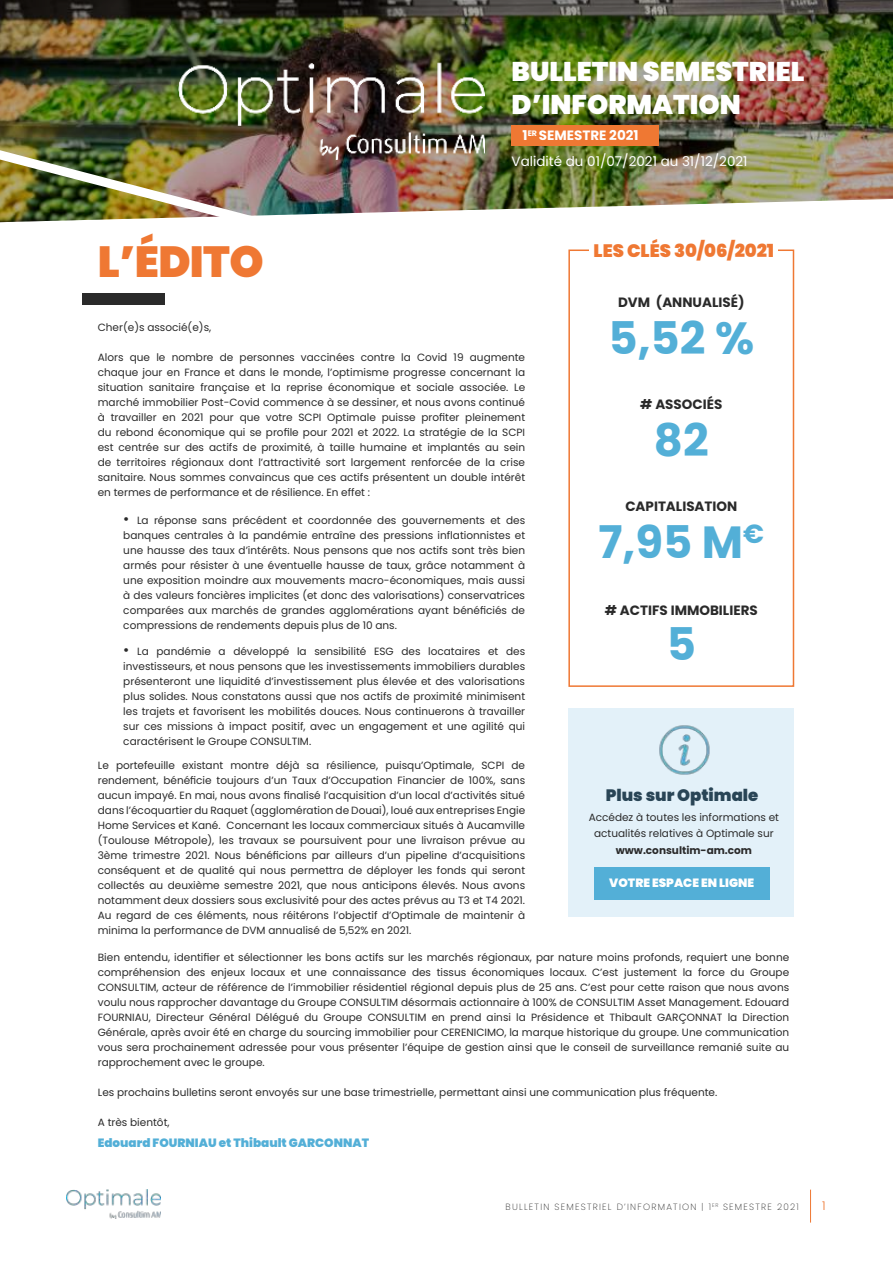
<style>
.page{position:relative;width:893px;height:1263px;background:#fff}
.page>*{position:absolute;margin:0;border:0;box-sizing:border-box;transform-origin:0 0}
.t1{font:700 45px "Poppins";color:#53afd7}
.t2{font:900 43.5px "Poppins";letter-spacing:-.015em;color:#ef7833}
.t3{font:900 27px/33px "Poppins";color:#fff}
.t4{font:900 18px "Poppins";color:#ef7833}
.t5{font:900 16.5px "Poppins";color:#294556}
.t6{font:700 13.5px "Poppins";color:#2a2a2a}
.t7{font:13.5px "Poppins";color:#fff}
.t8{font:700 13.5px "Poppins";color:#fff}
.t9{font:900 12px "Poppins";color:#53afd7}
.t10{font:900 12px "Poppins";color:#fff}
.t11{font:300 12px "Poppins";color:#ef7833}
.t12{font:10.5px/15px "Poppins";color:#2a2a2a;text-align:justify}
.t13{font:700 10.5px "Poppins";color:#2a2a2a}
.t14{font:200 9px "Poppins";letter-spacing:.14em;color:#2a2a2a}
.s1{font-size:15px}
</style>
<div class="page">
<hr style="left:810px;top:1189px;width:1px;height:33px;background:#ef7833">
<img style="left:66px;top:1189px;width:95px;height:30px">
<div style="left:82px;top:293px;width:83px;height:11px;background:#2a2a2a"></div>
<img style="left:0;top:0;width:893px;height:216px">
<div style="left:512px;top:125px;width:147px;height:20px;background:#ef7833"></div>
<img style="left:0;top:140px;width:262px;height:83px">
<img style="left:179px;top:63px;width:305px;height:96px">
<div style="left:568px;top:249px;width:226px;height:438px;border:2px solid #ef7833"></div>
<div style="left:589px;top:238px;width:189px;height:24px;background:#fff"></div>
<div style="left:568px;top:708px;width:226px;height:208px;background:#e3f1f9"></div>
<img style="left:659px;top:725px;width:51px;height:50px">
<div style="left:594px;top:867px;width:175px;height:32px;background:#53afd7"></div>
<h3 class="t3" style="left:512px;top:55px;width:294px">BULLETIN SEMESTRIEL<br>D’INFORMATION</h3>
<p class="t8" style="left:523px;top:127px;width:117px">1<sup>ER</sup> SEMESTRE 2021</p>
<p class="t7" style="left:512px;top:154px;width:237px">Validité du 01/07/2021 au 31/12/2021</p>
<h2 class="t2" style="left:98px;top:235px;width:167px">L’ÉDITO</h2>
<p class="t12" style="left:98px;top:320px;width:115px">Cher(e)s associé(e)s,</p>
<p class="t12" style="left:98px;top:350px;width:429px">Alors que le nombre de personnes vaccinées contre la Covid 19 augmente chaque jour en France et dans le monde, l’optimisme progresse concernant la situation sanitaire française et la reprise économique et sociale associée. Le marché immobilier Post-Covid commence à se dessiner, et nous avons continué à travailler en 2021 pour que votre SCPI Optimale puisse profiter pleinement du rebond économique qui se profile pour 2021 et 2022. La stratégie de la SCPI est centrée sur des actifs de proximité, à taille humaine et implantés au sein de territoires régionaux dont l’attractivité sort largement renforcée de la crise sanitaire. Nous sommes convaincus que ces actifs présentent un double intérêt en termes de performance et de résilience. En effet :</p>
<p class="t12" style="left:123px;top:512px;width:403px"><span class="s1">•</span> La réponse sans précédent et coordonnée des gouvernements et des banques centrales à la pandémie entraîne des pressions inflationnistes et une hausse des taux d’intérêts. Nous pensons que nos actifs sont très bien armés pour résister à une éventuelle hausse de taux, grâce notamment à une exposition moindre aux mouvements macro-économiques, mais aussi à des valeurs foncières implicites (et donc des valorisations) conservatrices comparées aux marchés de grandes agglomérations ayant bénéficiés de compressions de rendements depuis plus de 10 ans.</p>
<p class="t12" style="left:123px;top:644px;width:403px"><span class="s1">•</span> La pandémie a développé la sensibilité ESG des locataires et des investisseurs, et nous pensons que les investissements immobiliers durables présenteront une liquidité d’investissement plus élevée et des valorisations plus solides. Nous constatons aussi que nos actifs de proximité minimisent les trajets et favorisent les mobilités douces. Nous continuerons à travailler sur ces missions à impact positif, avec un engagement et une agilité qui caractérisent le Groupe CONSULTIM.</p>
<p class="t12" style="left:98px;top:758px;width:429px">Le portefeuille existant montre déjà sa résilience, puisqu’Optimale, SCPI de rendement, bénéficie toujours d’un Taux d’Occupation Financier de 100%, sans aucun impayé. En mai, nous avons finalisé l’acquisition d’un local d’activités situé dans l’écoquartier du Raquet (agglomération de Douai), loué aux entreprises Engie Home Services et Kané. Concernant les locaux commerciaux situés à Aucamville (Toulouse Métropole), les travaux se poursuivent pour une livraison prévue au 3ème trimestre 2021. Nous bénéficions par ailleurs d’un pipeline d’acquisitions conséquent et de qualité qui nous permettra de déployer les fonds qui seront collectés au deuxième semestre 2021, que nous anticipons élevés. Nous avons notamment deux dossiers sous exclusivité pour des actes prévus au T3 et T4 2021.<br>Au regard de ces éléments, nous réitérons l’objectif d’Optimale de maintenir à minima la performance de DVM annualisé de 5,52% en 2021.</p>
<h3 class="t4" style="left:594px;top:240px;width:182px">LES CLÉS 30/06/2021</h3>
<p class="t6" style="left:618px;top:294px;width:128px">DVM (ANNUALISÉ)</p>
<h1 class="t1" style="left:608px;top:311px;width:147px">5,52 %</h1>
<p class="t6" style="left:640px;top:396px;width:84px"># ASSOCIÉS</p>
<h1 class="t1" style="left:654px;top:413px;width:56px">82</h1>
<p class="t6" style="left:625px;top:498px;width:113px">CAPITALISATION</p>
<h1 class="t1" style="left:598px;top:515px;width:167px">7,95 M<sup>€</sup></h1>
<p class="t6" style="left:605px;top:602px;width:154px"># ACTIFS IMMOBILIERS</p>
<h1 class="t1" style="left:667px;top:618px;width:31px">5</h1>
<h3 class="t5" style="left:606px;top:785px;width:154px">Plus sur Optimale</h3>
<p class="t12" style="left:589px;top:809px;width:192px;line-height:16.5px;text-align:center">Accédez à toutes les informations et actualités relatives à Optimale sur</p>
<p class="t13" style="left:616px;top:844px;width:138px">www.consultim-am.com</p>
<p class="t10" style="left:609px;top:876px;width:146px">VOTRE ESPACE EN LIGNE</p>
<p class="t12" style="left:98px;top:949px;width:693px">Bien entendu, identifier et sélectionner les bons actifs sur les marchés régionaux, par nature moins profonds, requiert une bonne compréhension des enjeux locaux et une connaissance des tissus économiques locaux. C’est justement la force du Groupe CONSULTIM, acteur de référence de l’immobilier résidentiel régional depuis plus de 25 ans. C’est pour cette raison que nous avons voulu nous rapprocher davantage du Groupe CONSULTIM désormais actionnaire à 100% de CONSULTIM Asset Management. Edouard FOURNIAU, Directeur Général Délégué du Groupe CONSULTIM en prend ainsi la Présidence et Thibault GARÇONNAT la Direction Générale, après avoir été en charge du sourcing immobilier pour CERENICIMO, la marque historique du groupe. Une communication vous sera prochainement adressée pour vous présenter l’équipe de gestion ainsi que le conseil de surveillance remanié suite au rapprochement avec le groupe.</p>
<p class="t12" style="left:98px;top:1084px;width:621px">Les prochains bulletins seront envoyés sur une base trimestrielle, permettant ainsi une communication plus fréquente.</p>
<p class="t12" style="left:98px;top:1114px;width:73px">A très bientôt,</p>
<p class="t9" style="left:98px;top:1135px;width:273px">Edouard FOURNIAU et Thibault GARCONNAT</p>
<p class="t14" style="left:506px;top:1203px;width:295px">BULLETIN SEMESTRIEL D’INFORMATION | 1<sup>ER</sup> SEMESTRE 2021</p>
<p class="t11" style="left:822px;top:1199px;width:5px">1</p>
</div>
